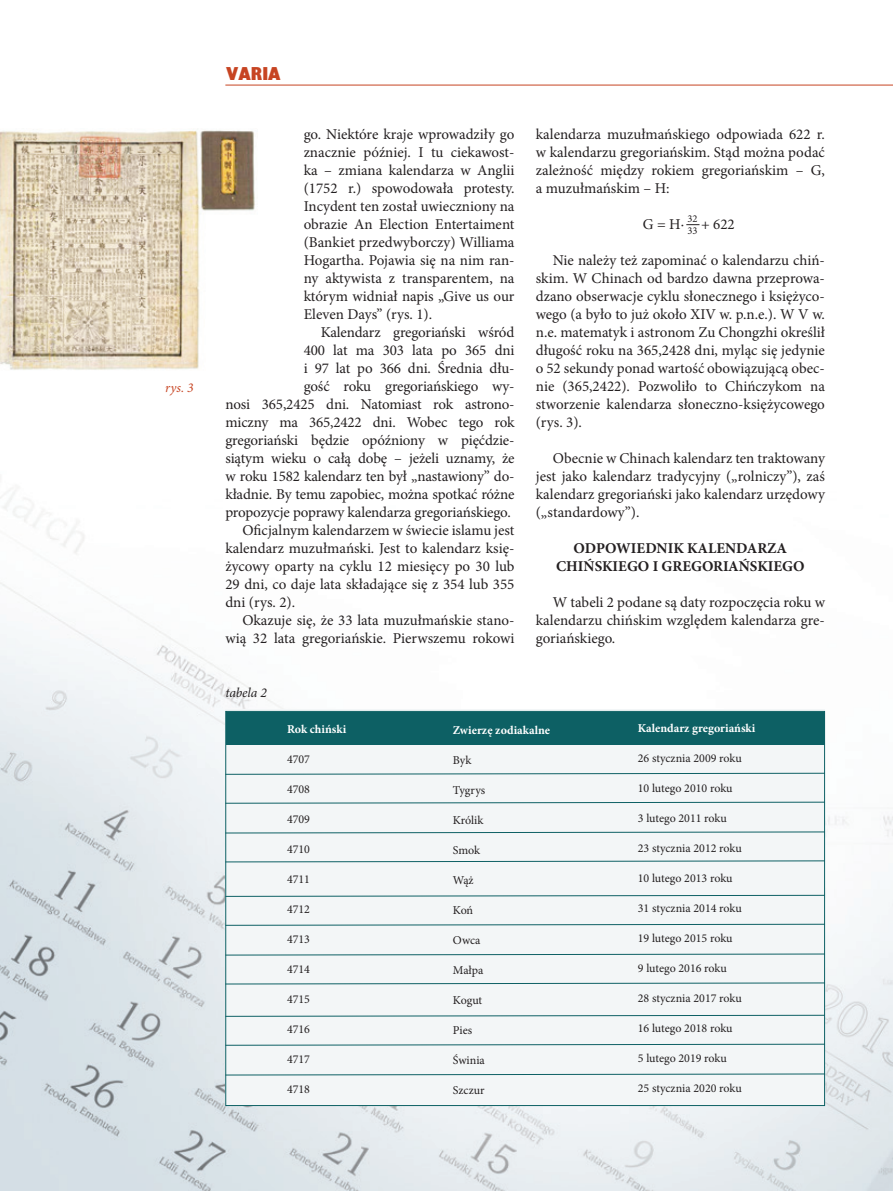
<style>
.page{position:relative;width:893px;height:1191px;background:#fff}
.page>*{position:absolute;margin:0;border:0;box-sizing:border-box;transform-origin:0 0}
.zywa_pagina{font:900 18px "EFN Gilead";color:#c74422}
.tekst{font:15px/18px "Minion Pro";letter-spacing:-.005em;color:#231f20;text-align:justify}
.srodek_bold{font:700 15px "Minion Pro";color:#231f20}
.podpis_pod_zdjeciem{font:italic 13.5px "Minion Pro";letter-spacing:-.01em;color:#231f20}
.podpis_pod_zdjeciem-2{font:italic 13.5px "Minion Pro";color:#c74422}
.tekst-2{font:12px "Minion Pro";color:#231f20}
.tekst-3{font:700 12px "Minion Pro";color:#fff}
.tekst-4{font:10.5px "Minion Pro";color:#231f20}
</style>
<div class="page">
<hr style="left:225px;top:85px;width:668px;height:1px;background:#c74422">
<img style="left:0;top:490px;width:893px;height:701px">
<img style="left:0;top:130px;width:255px;height:240px">
<div style="left:225px;top:709px;width:600px;height:397px;background:#f3f6f7"></div>
<div style="left:226px;top:711px;width:599px;height:33px;background:#0d6064"></div>
<svg style="left:225px;top:772px;width:601px;height:3px"></svg>
<svg style="left:225px;top:801px;width:601px;height:3px"></svg>
<svg style="left:225px;top:831px;width:601px;height:2px"></svg>
<svg style="left:225px;top:860px;width:601px;height:2px"></svg>
<svg style="left:225px;top:894px;width:601px;height:3px"></svg>
<svg style="left:225px;top:923px;width:601px;height:3px"></svg>
<svg style="left:225px;top:953px;width:601px;height:2px"></svg>
<svg style="left:225px;top:982px;width:601px;height:2px"></svg>
<svg style="left:225px;top:1014px;width:601px;height:3px"></svg>
<svg style="left:225px;top:1043px;width:601px;height:3px"></svg>
<svg style="left:225px;top:1073px;width:601px;height:2px"></svg>
<svg style="left:686px;top:224px;width:13px;height:1px"></svg>
<p class="podpis_pod_zdjeciem-2" style="left:165px;top:378px;width:30px">rys. 3</p>
<p class="zywa_pagina" style="left:226px;top:62px;width:56px">VARIA</p>
<p class="tekst" style="left:304px;top:125px;width:212px">go. Niektóre kraje wprowadziły go znacznie później. I tu ciekawost&shy;ka – zmiana kalendarza w Anglii (1752 r.) spowodowała protesty.<br>Incydent ten został uwieczniony na obrazie An Election Entertaiment (Bankiet przedwyborczy) Williama Hogartha. Pojawia się na nim ran&shy;ny aktywista z transparentem, na którym widniał napis „Give us our Eleven Days” (rys. 1).</p>
<p class="tekst" style="left:225px;top:323px;width:291px;text-align:right">Kalendarz gregoriański wśród<br>400 lat ma 303 lata po 365 dni<br>i 97 lat po 366 dni. Średnia dłu-<br>gość roku gregoriańskiego wy-<br>nosi 365,2425 dni. Natomiast rok astrono&shy;miczny ma 365,2422 dni. Wobec tego rok gregoriański będzie opóźniony w pięćdzie&shy;siątym wieku o całą dobę – jeżeli uznamy, że w roku 1582 kalendarz ten był „nastawiony” do&shy;kładnie. By temu zapobiec, można spotkać różne propozycje poprawy kalendarza gregoriańskiego.</p>
<p class="tekst" style="left:225px;top:521px;width:291px;text-indent:17px">Oficjalnym kalendarzem w świecie islamu jest kalendarz muzułmański. Jest to kalendarz księ&shy;życowy oparty na cyklu 12 miesięcy po 30 lub 29 dni, co daje lata składające się z 354 lub 355 dni (rys. 2).</p>
<p class="tekst" style="left:225px;top:611px;width:291px;text-align:right">Okazuje się, że 33 lata muzułmańskie stano&shy;wią 32 lata gregoriańskie. Pierwszemu rokowi</p>
<p class="podpis_pod_zdjeciem" style="left:225px;top:683px;width:43px">tabela 2</p>
<p class="tekst" style="left:536px;top:125px;width:291px">kalendarza muzułmańskiego odpowiada 622 r. w kalendarzu gregoriańskim. Stąd można podać zależność między rokiem gregoriańskim – G, a muzułmańskim – H:</p>
<p class="tekst" style="left:643px;top:215px;width:93px">G = H∙ + 622</p>
<p class="tekst" style="left:536px;top:251px;width:291px;text-indent:17px">Nie należy też zapominać o kalendarzu chiń&shy;skim. W Chinach od bardzo dawna przeprowa&shy;dzano obserwacje cyklu słonecznego i księżyco&shy;wego (a było to już około XIV w. p.n.e.). W V w. n.e. matematyk i astronom Zu Chongzhi określił długość roku na 365,2428 dni, myląc się jedynie o 52 sekundy ponad wartość obowiązującą obec&shy;nie (365,2422). Pozwoliło to Chińczykom na stworzenie kalendarza słoneczno-księżycowego (rys. 3).</p>
<p class="tekst" style="left:536px;top:449px;width:291px;text-indent:17px">Obecnie w Chinach kalendarz ten traktowany jest jako kalendarz tradycyjny („rolniczy”), zaś kalendarz gregoriański jako kalendarz urzędowy („standardowy”).</p>
<p class="srodek_bold" style="left:573px;top:537px;width:215px">ODPOWIEDNIK KALENDARZA</p>
<p class="srodek_bold" style="left:556px;top:555px;width:250px">CHIŃSKIEGO I GREGORIAŃSKIEGO</p>
<p class="tekst" style="left:536px;top:593px;width:291px;text-indent:17px">W tabeli 2 podane są daty rozpoczęcia roku w kalendarzu chińskim względem kalendarza gre&shy;goriańskiego.</p>
<p class="tekst-4" style="left:687px;top:211px;width:12px">32</p>
<p class="tekst-4" style="left:687px;top:224px;width:12px">33</p>
<p class="tekst-3" style="left:287px;top:720px;width:61px">Rok chiński</p>
<p class="tekst-2" style="left:287px;top:751px;width:25px">4707</p>
<p class="tekst-2" style="left:287px;top:781px;width:25px">4708</p>
<p class="tekst-2" style="left:287px;top:811px;width:25px">4709</p>
<p class="tekst-2" style="left:287px;top:841px;width:25px">4710</p>
<p class="tekst-2" style="left:287px;top:871px;width:25px">4711</p>
<p class="tekst-2" style="left:287px;top:901px;width:25px">4712</p>
<p class="tekst-2" style="left:287px;top:931px;width:25px">4713</p>
<p class="tekst-2" style="left:287px;top:961px;width:25px">4714</p>
<p class="tekst-2" style="left:287px;top:991px;width:25px">4715</p>
<p class="tekst-2" style="left:287px;top:1021px;width:25px">4716</p>
<p class="tekst-2" style="left:287px;top:1051px;width:25px">4717</p>
<p class="tekst-2" style="left:287px;top:1081px;width:25px">4718</p>
<p class="tekst-3" style="left:453px;top:721px;width:99px">Zwierzę zodiakalne</p>
<p class="tekst-2" style="left:453px;top:752px;width:20px">Byk</p>
<p class="tekst-2" style="left:453px;top:782px;width:34px">Tygrys</p>
<p class="tekst-2" style="left:453px;top:812px;width:32px">Królik</p>
<p class="tekst-2" style="left:453px;top:842px;width:29px">Smok</p>
<p class="tekst-2" style="left:453px;top:872px;width:22px">Wąż</p>
<p class="tekst-2" style="left:453px;top:902px;width:22px">Koń</p>
<p class="tekst-2" style="left:453px;top:932px;width:29px">Owca</p>
<p class="tekst-2" style="left:453px;top:962px;width:32px">Małpa</p>
<p class="tekst-2" style="left:453px;top:992px;width:31px">Kogut</p>
<p class="tekst-2" style="left:453px;top:1022px;width:21px">Pies</p>
<p class="tekst-2" style="left:453px;top:1052px;width:34px">Świnia</p>
<p class="tekst-2" style="left:453px;top:1082px;width:33px">Szczur</p>
<p class="tekst-3" style="left:638px;top:719px;width:119px">Kalendarz gregoriański</p>
<p class="tekst-2" style="left:638px;top:750px;width:105px">26 stycznia 2009 roku</p>
<p class="tekst-2" style="left:638px;top:780px;width:96px">10 lutego 2010 roku</p>
<p class="tekst-2" style="left:638px;top:810px;width:90px">3 lutego 2011 roku</p>
<p class="tekst-2" style="left:638px;top:840px;width:105px">23 stycznia 2012 roku</p>
<p class="tekst-2" style="left:638px;top:870px;width:96px">10 lutego 2013 roku</p>
<p class="tekst-2" style="left:638px;top:900px;width:105px">31 stycznia 2014 roku</p>
<p class="tekst-2" style="left:638px;top:930px;width:96px">19 lutego 2015 roku</p>
<p class="tekst-2" style="left:638px;top:960px;width:90px">9 lutego 2016 roku</p>
<p class="tekst-2" style="left:638px;top:990px;width:105px">28 stycznia 2017 roku</p>
<p class="tekst-2" style="left:638px;top:1020px;width:96px">16 lutego 2018 roku</p>
<p class="tekst-2" style="left:638px;top:1050px;width:90px">5 lutego 2019 roku</p>
<p class="tekst-2" style="left:638px;top:1080px;width:105px">25 stycznia 2020 roku</p>
</div>
